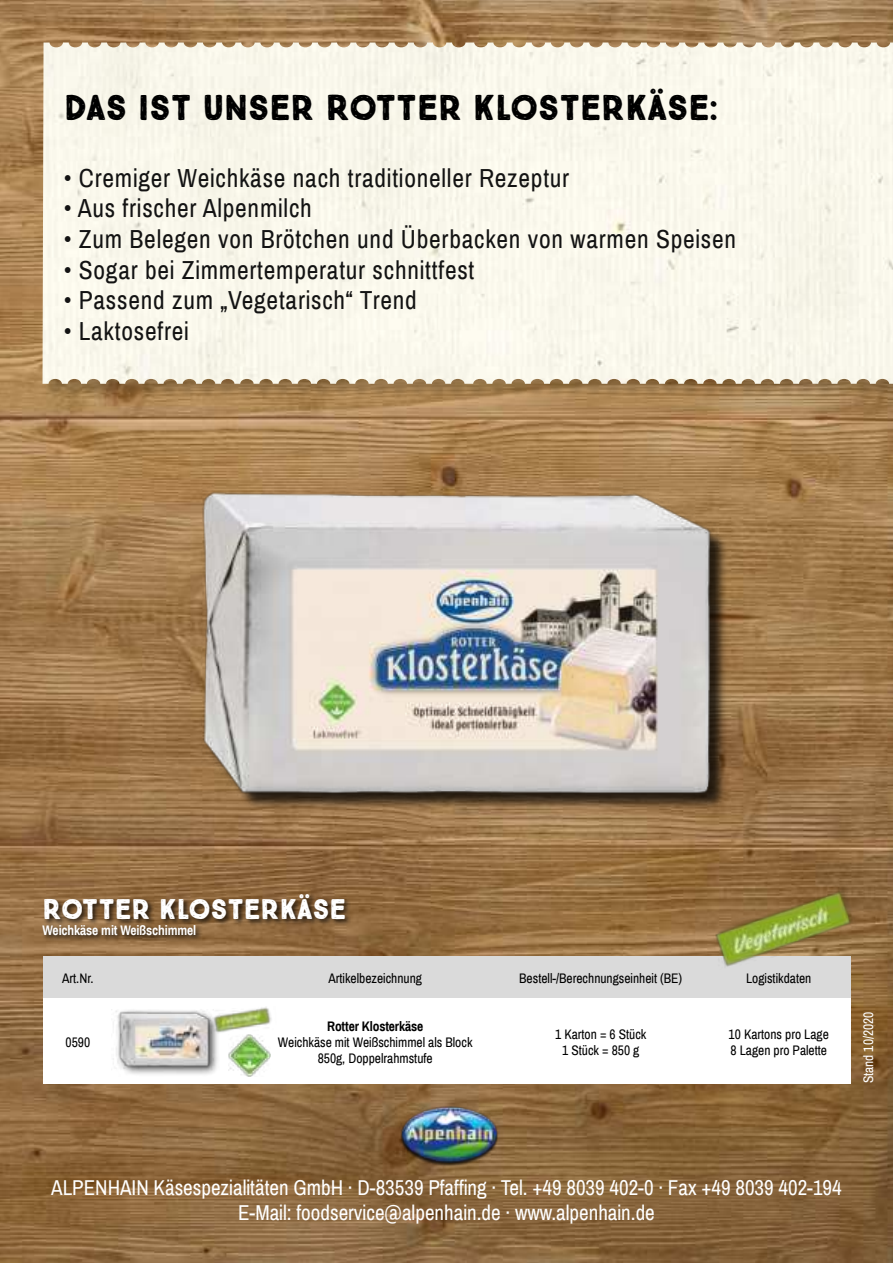
<style>
.page{position:relative;width:893px;height:1263px;background:#fff}
.page>*{position:absolute;margin:0;border:0;box-sizing:border-box;transform-origin:0 0}
.t1{font:900 36px "True North Rough";letter-spacing:-.005em;color:#000}
.t2{font:900 28.5px "True North Rough";letter-spacing:-.005em;color:#fff}
.t3{font:25.5px "Archivo Narrow";letter-spacing:.03em;color:#131313}
.t4{font:21px/25.2px "Archivo Narrow";color:#fff;text-align:center}
.t5{font:13.5px/16.2px "Archivo Narrow";color:#000;text-align:center}
.t6{font:700 13.5px "Archivo Narrow";letter-spacing:-.01em;color:#fff}
.t7{font:700 13.5px "Archivo Narrow";letter-spacing:-.01em;color:#000}
.t8{font:13.5px "Archivo Narrow";color:#fff}
</style>
<div class="page">
<img style="left:0;top:0;width:893px;height:1263px">
<div style="left:44px;top:45px;width:848px;height:354px;background:#42321c;opacity:.3"></div>
<div style="left:43px;top:43px;width:847px;height:341px;background:#f9f7eb"></div>
<div style="left:400px;top:1110px;width:98px;height:56px;background:#000;opacity:.75"></div>
<img style="left:400px;top:1107px;width:99px;height:55px">
<div style="left:43px;top:956px;width:807px;height:42px;background:#dadada"></div>
<div style="left:43px;top:998px;width:807px;height:85px;background:#fff"></div>
<img style="left:229px;top:1034px;width:42px;height:43px">
<img style="left:695px;top:879px;width:179px;height:96px">
<div style="left:41px;top:892px;width:311px;height:50px;background:#000;opacity:.75"></div>
<img style="left:220px;top:1007px;width:52px;height:26px">
<img style="left:153px;top:474px;width:587px;height:351px">
<div style="left:115px;top:1009px;width:105px;height:68px;background:#000;opacity:.75"></div>
<img style="left:113px;top:1010px;width:101px;height:61px">
<h1 class="t1" style="left:64px;top:86px;width:655px">DAS IST UNSER ROTTER KLOSTERKÄSE:</h1>
<p class="t3" style="left:64px;top:164px;width:507px">• Cremiger Weichkäse nach traditioneller Rezeptur</p>
<p class="t3" style="left:64px;top:195px;width:249px">• Aus frischer Alpenmilch</p>
<p class="t3" style="left:64px;top:225px;width:673px">• Zum Belegen von Brötchen und Überbacken von warmen Speisen</p>
<p class="t3" style="left:64px;top:256px;width:412px">• Sogar bei Zimmertemperatur schnittfest</p>
<p class="t3" style="left:64px;top:287px;width:354px">• Passend zum „Vegetarisch“ Trend</p>
<p class="t3" style="left:64px;top:317px;width:126px">• Laktosefrei</p>
<p class="t2" style="left:43px;top:892px;width:305px">ROTTER KLOSTERKÄSE</p>
<p class="t6" style="left:43px;top:922px;width:155px">Weichkäse mit Weißschimmel</p>
<p class="t5" style="left:62px;top:970px;width:33px">Art.Nr.</p>
<p class="t5" style="left:328px;top:970px;width:95px">Artikelbezeichnung</p>
<p class="t5" style="left:519px;top:970px;width:165px">Bestell-/Berechnungseinheit (BE)</p>
<p class="t5" style="left:746px;top:970px;width:67px">Logistikdaten</p>
<p class="t7" style="left:327px;top:1018px;width:98px">Rotter Klosterkäse</p>
<p class="t5" style="left:278px;top:1034px;width:196px">Weichkäse mit Weißschimmel als Block<br>850g, Doppelrahmstufe</p>
<p class="t5" style="left:555px;top:1026px;width:93px">1 Karton = 6 Stück<br>1 Stück = 850 g</p>
<p class="t5" style="left:66px;top:1034px;width:26px">0590</p>
<p class="t5" style="left:729px;top:1026px;width:102px;text-align:left">10 Kartons pro Lage<br>8 Lagen pro Palette</p>
<p class="t8" style="left:860px;top:1083px;width:73px;rotate:-90deg">Stand 10/2020</p>
<p class="t4" style="left:51px;top:1175px;width:792px">ALPENHAIN Käsespezialitäten GmbH · D-83539 Pfaf昀椀ng · Tel. +49 8039 402-0 · Fax +49 8039 402-194<br>E-Mail: foodservice@alpenhain.de · www.alpenhain.de</p>
</div>
